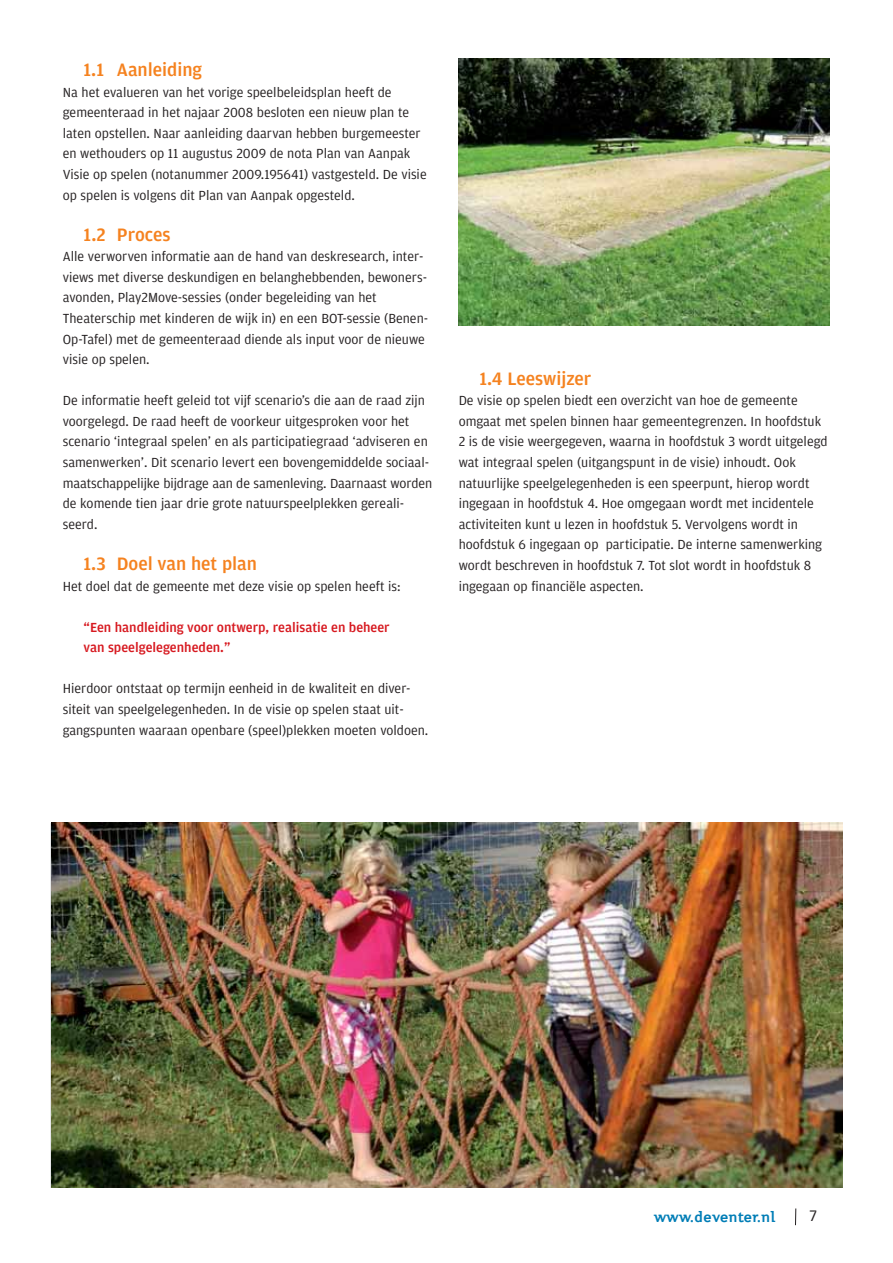
<style>
.page{position:relative;width:893px;height:1263px;background:#fff}
.page>*{position:absolute;margin:0;border:0;box-sizing:border-box;transform-origin:0 0}
.t1{font:500 19.05px "Amplitude";color:#f5821f}
.t2{font:700 17.7px "Jeunesse";color:#007db6}
.t3{font:16.2px "Amplitude";color:#231f20}
.t4{font:13.95px/20.5px "Amplitude";color:#231f20}
.t5{font:500 13.95px/20.5px "Amplitude";color:#d71920}
</style>
<div class="page">
<img style="left:459px;top:58px;width:371px;height:268px">
<img style="left:52px;top:823px;width:790px;height:365px">
<svg style="left:795px;top:1209px;width:1px;height:16px"></svg>
<h1 class="t1" style="left:84px;top:62px;width:120px">1.1 Aanleiding</h1>
<p class="t4" style="left:63px;top:83px;width:365px">Na het evalueren van het vorige speelbeleidsplan heeft de gemeenteraad in het najaar 2008 besloten een nieuw plan te laten opstellen. Naar aanleiding daarvan hebben burgemeester en wethouders op 11 augustus 2009 de nota Plan van Aanpak Visie op spelen (notanummer 2009.195641) vastgesteld. De visie op spelen is volgens dit Plan van Aanpak opgesteld.</p>
<h1 class="t1" style="left:84px;top:227px;width:88px">1.2 Proces</h1>
<p class="t4" style="left:63px;top:247px;width:367px">Alle verworven informatie aan de hand van deskresearch, inter&shy;views met diverse deskundigen en belanghebbenden, bewoners&shy;avonden, Play2Move-sessies (onder begeleiding van het Theaterschip met kinderen de wijk in) en een BOT-sessie (Benen-Op-Tafel) met de gemeenteraad diende als input voor de nieuwe visie op spelen.</p>
<p class="t4" style="left:63px;top:391px;width:371px">De informatie heeft geleid tot vijf scenario’s die aan de raad zijn voorgelegd. De raad heeft de voorkeur uitgesproken voor het scenario ‘integraal spelen’ en als participatiegraad ‘adviseren en samenwerken’. Dit scenario levert een bovengemiddelde sociaal&shy;maatschappelijke bijdrage aan de samenleving. Daarnaast worden de komende tien jaar drie grote natuurspeelplekken gereali&shy;seerd.</p>
<h1 class="t1" style="left:84px;top:556px;width:175px">1.3 Doel van het plan</h1>
<p class="t4" style="left:63px;top:577px;width:339px">Het doel dat de gemeente met deze visie op spelen heeft is:</p>
<p class="t5" style="left:84px;top:618px;width:308px">“Een handleiding voor ontwerp, realisatie en beheer van speelgelegenheden.”</p>
<p class="t4" style="left:63px;top:679px;width:367px">Hierdoor ontstaat op termijn eenheid in de kwaliteit en diver&shy;siteit van speelgelegenheden. In de visie op spelen staat uit&shy;gangspunten waaraan openbare (speel)plekken moeten voldoen.</p>
<h1 class="t1" style="left:479px;top:371px;width:113px">1.4 Leeswijzer</h1>
<p class="t4" style="left:459px;top:391px;width:370px">De visie op spelen biedt een overzicht van hoe de gemeente omgaat met spelen binnen haar gemeentegrenzen. In hoofdstuk 2 is de visie weergegeven, waarna in hoofdstuk 3 wordt uitgelegd wat integraal spelen (uitgangspunt in de visie) inhoudt. Ook natuurlijke speelgelegenheden is een speerpunt, hierop wordt ingegaan in hoofdstuk 4. Hoe omgegaan wordt met incidentele activiteiten kunt u lezen in hoofdstuk 5. Vervolgens wordt in hoofdstuk 6 ingegaan op participatie. De interne samenwerking wordt beschreven in hoofdstuk 7. Tot slot wordt in hoofdstuk 8 ingegaan op financiële aspecten.</p>
<p class="t2" style="left:654px;top:1209px;width:123px">www.deventer.nl</p>
<p class="t3" style="left:809px;top:1210px;width:9px">7</p>
</div>
